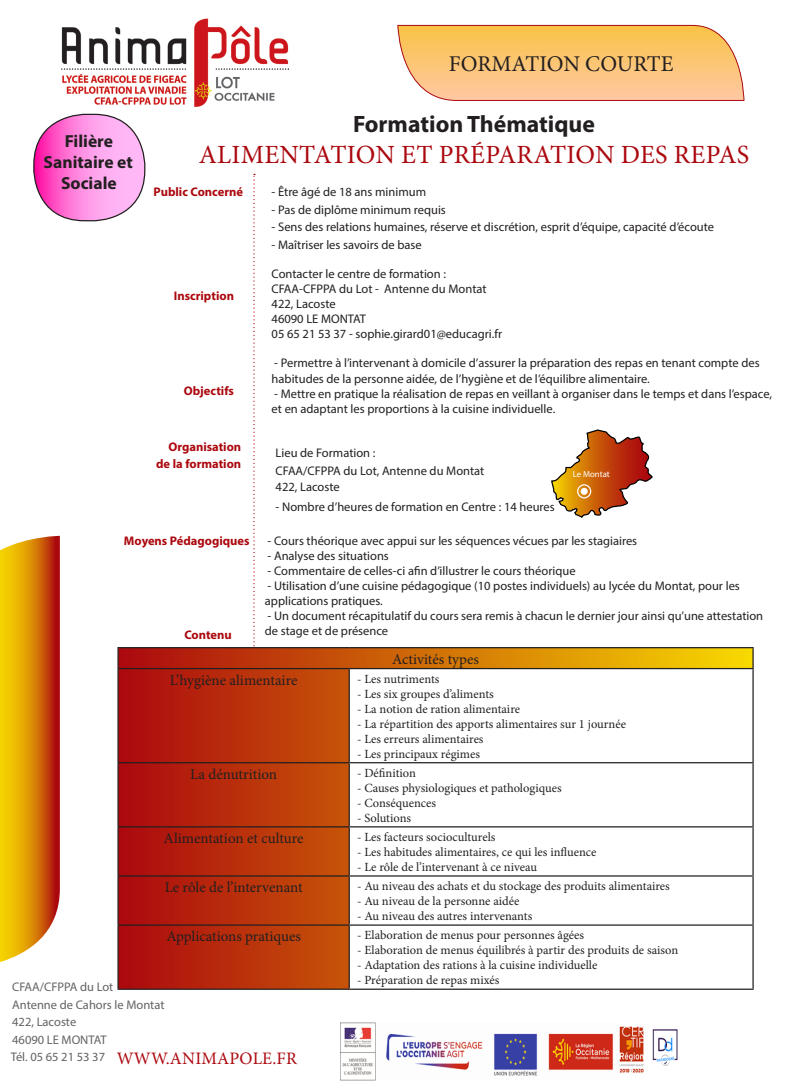
<style>
.page{position:relative;width:794px;height:1092px;background:#fff}
.page>*{position:absolute;margin:0;border:0;box-sizing:border-box;transform-origin:0 0}
.t1{font:26.25px "Minion Pro";letter-spacing:.01em;color:#ab080e}
.t2{font:700 23.75px "Myriad Pro";color:#231f20}
.t3{font:22.5px "Minion Pro";color:#231f20}
.t4{font:700 17.5px/21px "Myriad Pro";color:#231f20;text-align:center}
.t5{font:17.5px "Minion Pro";letter-spacing:.01em;color:#ab080e}
.t6{font:15px "Minion Pro";color:#231f20}
.t7{font:12.5px/15px "Myriad Pro";color:#231f20}
.t8{font:12.5px "Minion Pro";color:#231f20}
.t9{font:700 12.5px "Myriad Pro";color:#ab080e}
.t10{font:12.5px/17.5px "Myriad Pro";color:#636366}
.t11{font:8.75px "Myriad Pro";color:#fff}
</style>
<div class="page">
<svg style="left:0;top:536px;width:60px;height:426px;background:#dd9112"></svg>
<svg style="left:253px;top:174px;width:2px;height:473px"></svg>
<img style="left:61px;top:19px;width:228px;height:88px">
<svg style="left:397px;top:25px;width:347px;height:76px;background:#f9c37a"></svg>
<svg style="left:34px;top:114px;width:111px;height:107px"></svg>
<svg style="left:551px;top:429px;width:102px;height:89px"></svg>
<div style="left:580px;top:488px;width:8px;height:7px;background:#fff;border-radius:50%"></div>
<div style="left:577px;top:484px;width:14px;height:14px;border:1px solid #fff;border-radius:50%"></div>
<svg style="left:119px;top:648px;width:633px;height:340px"></svg>
<svg style="left:752px;top:648px;width:1px;height:20px"></svg>
<hr style="left:348px;top:669px;width:2px;height:93px;background:#231f20">
<hr style="left:348px;top:763px;width:2px;height:63px;background:#231f20">
<hr style="left:348px;top:827px;width:2px;height:48px;background:#231f20">
<hr style="left:348px;top:876px;width:2px;height:48px;background:#231f20">
<hr style="left:348px;top:925px;width:2px;height:63px;background:#231f20">
<hr style="left:752px;top:669px;width:1px;height:93px;background:#231f20">
<hr style="left:349px;top:762px;width:404px;height:1px;background:#231f20">
<hr style="left:752px;top:763px;width:1px;height:63px;background:#231f20">
<hr style="left:349px;top:826px;width:404px;height:1px;background:#231f20">
<hr style="left:752px;top:827px;width:1px;height:48px;background:#231f20">
<hr style="left:349px;top:875px;width:404px;height:1px;background:#231f20">
<hr style="left:752px;top:876px;width:1px;height:48px;background:#231f20">
<hr style="left:349px;top:924px;width:404px;height:1px;background:#231f20">
<hr style="left:752px;top:925px;width:1px;height:63px;background:#231f20">
<hr style="left:349px;top:988px;width:404px;height:1px;background:#231f20">
<hr style="left:117px;top:647px;width:232px;height:1px;background:#231f20">
<hr style="left:117px;top:648px;width:2px;height:20px;background:#231f20">
<hr style="left:349px;top:647px;width:404px;height:1px;background:#231f20">
<hr style="left:117px;top:668px;width:232px;height:1px;background:#231f20">
<hr style="left:349px;top:668px;width:404px;height:1px;background:#231f20">
<hr style="left:117px;top:669px;width:2px;height:93px;background:#231f20">
<hr style="left:117px;top:762px;width:232px;height:1px;background:#231f20">
<hr style="left:117px;top:763px;width:2px;height:63px;background:#231f20">
<hr style="left:117px;top:826px;width:232px;height:1px;background:#231f20">
<hr style="left:117px;top:827px;width:2px;height:48px;background:#231f20">
<hr style="left:117px;top:875px;width:232px;height:1px;background:#231f20">
<hr style="left:117px;top:876px;width:2px;height:48px;background:#231f20">
<hr style="left:117px;top:924px;width:232px;height:1px;background:#231f20">
<hr style="left:117px;top:925px;width:2px;height:63px;background:#231f20">
<hr style="left:117px;top:988px;width:232px;height:1px;background:#231f20">
<img style="left:340px;top:1022px;width:338px;height:58px">
<p class="t4" style="left:44px;top:130px;width:91px">Filière<br>Sanitaire et<br>Sociale</p>
<p class="t3" style="left:449px;top:49px;width:226px">FORMATION COURTE</p>
<p class="t2" style="left:353px;top:108px;width:243px">Formation Thématique</p>
<p class="t1" style="left:199px;top:137px;width:552px">ALIMENTATION ET PRÉPARATION DES REPAS</p>
<p class="t9" style="left:154px;top:184px;width:91px">Public Concerné</p>
<p class="t9" style="left:174px;top:288px;width:62px">Inscription</p>
<p class="t9" style="left:184px;top:382px;width:52px">Objectifs</p>
<p class="t9" style="left:168px;top:438px;width:74px">Organisation</p>
<p class="t9" style="left:156px;top:456px;width:87px">de la formation</p>
<p class="t7" style="left:272px;top:184px;width:156px">- Être âgé de 18 ans minimum</p>
<p class="t7" style="left:272px;top:202px;width:176px">- Pas de diplôme minimum requis</p>
<p class="t7" style="left:272px;top:219px;width:444px">- Sens des relations humaines, réserve et discrétion, esprit d’équipe, capacité d’écoute</p>
<p class="t7" style="left:272px;top:237px;width:152px">- Maîtriser les savoirs de base</p>
<p class="t7" style="left:272px;top:266px;width:232px">Contacter le centre de formation :<br>CFAA-CFPPA du Lot - Antenne du Montat<br>422, Lacoste<br>46090 LE MONTAT<br>05 65 21 53 37 - sophie.girard01@educagri.fr</p>
<p class="t7" style="left:272px;top:355px;width:489px">- Permettre à l’intervenant à domicile d’assurer la préparation des repas en tenant compte des habitudes de la personne aidée, de l’hygiène et de l’équilibre alimentaire.</p>
<p class="t7" style="left:272px;top:385px;width:502px">- Mettre en pratique la réalisation de repas en veillant à organiser dans le temps et dans l’espace, et en adaptant les proportions à la cuisine individuelle.</p>
<p class="t7" style="left:276px;top:444px;width:210px;line-height:17.5px">Lieu de Formation :<br>CFAA/CFPPA du Lot, Antenne du Montat</p>
<p class="t7" style="left:276px;top:479px;width:66px">422, Lacoste</p>
<p class="t7" style="left:276px;top:499px;width:281px">- Nombre d’heures de formation en Centre : 14 heures</p>
<p class="t11" style="left:573px;top:469px;width:38px">Le Montat</p>
<p class="t9" style="left:124px;top:533px;width:127px">Moyens Pédagogiques</p>
<p class="t7" style="left:267px;top:533px;width:371px">- Cours théorique avec appui sur les séquences vécues par les stagiaires</p>
<p class="t7" style="left:267px;top:548px;width:123px">- Analyse des situations</p>
<p class="t7" style="left:267px;top:563px;width:309px">- Commentaire de celles-ci afin d’illustrer le cours théorique</p>
<p class="t7" style="left:265px;top:578px;width:476px">- Utilisation d’une cuisine pédagogique (10 postes individuels) au lycée du Montat, pour les applications pratiques.</p>
<p class="t7" style="left:265px;top:608px;width:500px">- Un document récapitulatif du cours sera remis à chacun le dernier jour ainsi qu’une attestation de stage et de présence</p>
<p class="t6" style="left:392px;top:648px;width:88px">Activités types</p>
<p class="t6" style="left:170px;top:669px;width:129px">L’hygiène alimentaire</p>
<p class="t8" style="left:357px;top:670px;width:84px">- Les nutriments</p>
<p class="t8" style="left:357px;top:685px;width:138px">- Les six groupes d’aliments</p>
<p class="t8" style="left:357px;top:700px;width:164px">- La notion de ration alimentaire</p>
<p class="t8" style="left:357px;top:715px;width:270px">- La répartition des apports alimentaires sur 1 journée</p>
<p class="t8" style="left:357px;top:730px;width:128px">- Les erreurs alimentaires</p>
<p class="t8" style="left:357px;top:745px;width:124px">- Les principaux régimes</p>
<p class="t6" style="left:190px;top:763px;width:88px">La dénutrition</p>
<p class="t8" style="left:357px;top:764px;width:60px">- Définition</p>
<p class="t8" style="left:357px;top:779px;width:206px">- Causes physiologiques et pathologiques</p>
<p class="t8" style="left:357px;top:794px;width:80px">- Conséquences</p>
<p class="t8" style="left:357px;top:809px;width:55px">- Solutions</p>
<p class="t6" style="left:164px;top:827px;width:142px">Alimentation et culture</p>
<p class="t8" style="left:357px;top:828px;width:140px">- Les facteurs socioculturels</p>
<p class="t8" style="left:357px;top:843px;width:241px">- Les habitudes alimentaires, ce qui les influence</p>
<p class="t8" style="left:357px;top:858px;width:181px">- Le rôle de l’intervenant à ce niveau</p>
<p class="t6" style="left:165px;top:877px;width:139px">Le rôle de l’intervenant</p>
<p class="t8" style="left:357px;top:877px;width:314px">- Au niveau des achats et du stockage des produits alimentaires</p>
<p class="t8" style="left:357px;top:892px;width:164px">- Au niveau de la personne aidée</p>
<p class="t8" style="left:357px;top:907px;width:177px">- Au niveau des autres intervenants</p>
<p class="t6" style="left:166px;top:926px;width:136px">Applications pratiques</p>
<p class="t8" style="left:357px;top:926px;width:228px">- Elaboration de menus pour personnes âgées</p>
<p class="t8" style="left:357px;top:941px;width:323px">- Elaboration de menus équilibrés à partir des produits de saison</p>
<p class="t8" style="left:357px;top:956px;width:242px">- Adaptation des rations à la cuisine individuelle</p>
<p class="t8" style="left:357px;top:971px;width:144px">- Préparation de repas mixés</p>
<p class="t9" style="left:184px;top:626px;width:49px">Contenu</p>
<p class="t10" style="left:12px;top:977px;width:103px">CFAA/CFPPA du Lot</p>
<p class="t10" style="left:12px;top:995px;width:154px">Antenne de Cahors le Montat<br>422, Lacoste<br>46090 LE MONTAT</p>
<p class="t10" style="left:11px;top:1047px;width:96px">Tél. 05 65 21 53 37</p>
<p class="t5" style="left:117px;top:1046px;width:182px">WWW.ANIMAPOLE.FR</p>
</div>
